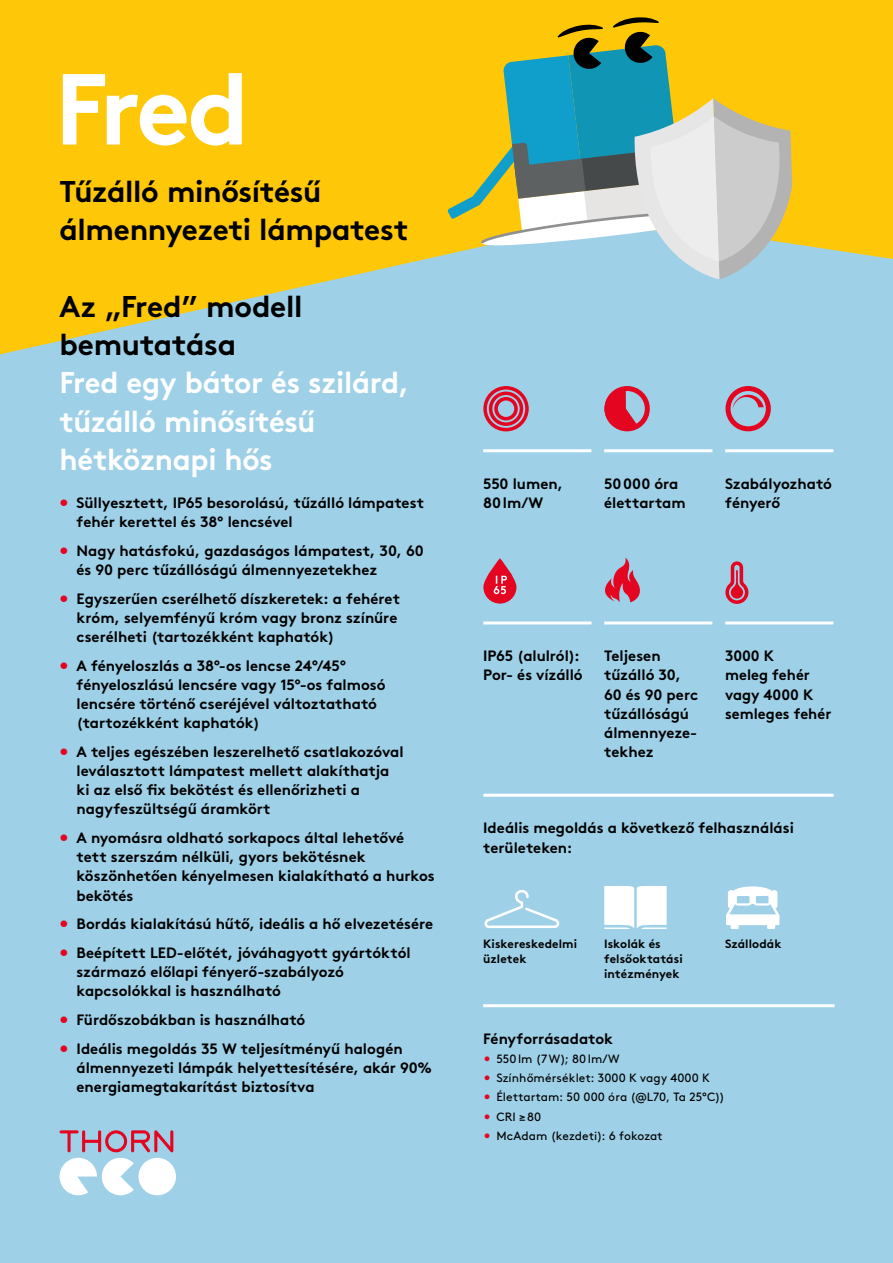
<style>
.page{position:relative;width:893px;height:1263px;background:#9ed0e7}
.page>*{position:absolute;margin:0;border:0;box-sizing:border-box;transform-origin:0 0}
.t1{font:700 100.65px "Brown";color:#fff}
.t2{font:700 30px/38.2px "Brown";letter-spacing:-.015em;color:#000}
.t3{font:700 30px/38.2px "Brown";letter-spacing:-.015em;color:#fff}
.t4{font:700 15px/19.2px "Brown";color:#000}
.t5{font:12px "Brown";letter-spacing:.01em;color:#000}
.t6{font:700 12px/14.9px "Brown";letter-spacing:.005em;color:#000}
.s1{color:#e40521}
</style>
<div class="page">
<svg style="left:0;top:0;width:893px;height:354px;fill:#fec708"></svg>
<hr style="left:483px;top:1004px;width:352px;height:3px;background:#fff">
<hr style="left:483px;top:794px;width:351px;height:3px;background:#fff">
<svg style="left:483px;top:386px;width:46px;height:45px"></svg>
<svg style="left:605px;top:387px;width:33px;height:43px"></svg>
<div style="left:604px;top:386px;width:46px;height:45px;border:5px solid #e40521;border-radius:50%"></div>
<svg style="left:733px;top:395px;width:31px;height:13px"></svg>
<div style="left:725px;top:386px;width:46px;height:45px;border:5px solid #e40521;border-radius:50%"></div>
<hr style="left:725px;top:449px;width:108px;height:3px;background:#fff">
<hr style="left:604px;top:449px;width:108px;height:3px;background:#fff">
<hr style="left:725px;top:621px;width:108px;height:3px;background:#fff">
<hr style="left:604px;top:621px;width:108px;height:3px;background:#fff">
<hr style="left:483px;top:449px;width:108px;height:3px;background:#fff">
<hr style="left:483px;top:621px;width:108px;height:3px;background:#fff">
<svg style="left:483px;top:558px;width:33px;height:46px"></svg>
<svg style="left:494px;top:576px;width:13px;height:18px"></svg>
<svg style="left:605px;top:557px;width:35px;height:45px"></svg>
<svg style="left:484px;top:890px;width:76px;height:38px"></svg>
<svg style="left:604px;top:886px;width:63px;height:43px;background:#f4f9fc"></svg>
<svg style="left:726px;top:886px;width:53px;height:43px"></svg>
<svg style="left:725px;top:561px;width:23px;height:43px"></svg>
<svg style="left:448px;top:17px;width:347px;height:262px;background:#b2bd84"></svg>
<div style="left:138px;top:1158px;width:38px;height:37px;background:#fff;border-radius:50%"></div>
<svg style="left:60px;top:1130px;width:113px;height:65px"></svg>
<h1 class="t1" style="left:55px;top:28px;width:196px">Fred</h1>
<h2 class="t2" style="left:60px;top:169px;width:350px">Tűzálló minősítésű álmennyezeti lámpatest</h2>
<h2 class="t2" style="left:60px;top:284px;width:244px">Az „Fred” modell bemutatása</h2>
<h2 class="t3" style="left:60px;top:361px;width:351px">Fred egy bátor és szilárd, tűzálló minősítésű hétköznapi hős</h2>
<p class="t4" style="left:77px;top:492px;width:349px;text-indent:-17px"><span class="s1">•</span> Süllyesztett, IP65 besorolású, tűzálló lámpatest fehér kerettel és 38° lencsével</p>
<p class="t4" style="left:77px;top:540px;width:349px;text-indent:-17px"><span class="s1">•</span> Nagy hatásfokú, gazdaságos lámpatest, 30, 60 és 90 perc tűzállóságú álmennyezetekhez</p>
<p class="t4" style="left:77px;top:587px;width:325px;text-indent:-17px"><span class="s1">•</span> Egyszerűen cserélhető díszkeretek: a fehéret króm, selyemfényű króm vagy bronz színűre cserélheti (tartozékként kaphatók)</p>
<p class="t4" style="left:77px;top:654px;width:310px;text-indent:-17px"><span class="s1">•</span> A fényeloszlás a 38°-os lencse 24°/45° fényeloszlású lencsére vagy 15°-os falmosó lencsére történő cseréjével változtatható (tartozékként kaphatók)</p>
<p class="t4" style="left:77px;top:740px;width:329px;text-indent:-17px"><span class="s1">•</span> A teljes egészében leszerelhető csatlakozóval leválasztott lámpatest mellett alakíthatja ki az első fix bekötést és ellenőrizheti a nagyfeszültségű áramkört</p>
<p class="t4" style="left:77px;top:827px;width:360px;text-indent:-17px"><span class="s1">•</span> A nyomásra oldható sorkapocs által lehetővé tett szerszám nélküli, gyors bekötésnek köszönhetően kényelmesen kialakítható a hurkos bekötés</p>
<p class="t4" style="left:60px;top:913px;width:375px"><span class="s1">•</span> Bordás kialakítású hűtő, ideális a hő elvezetésére</p>
<p class="t4" style="left:77px;top:941px;width:336px;text-indent:-17px"><span class="s1">•</span> Beépített LED-előtét, jóváhagyott gyártóktól származó előlapi fényerő-szabályozó kapcsolókkal is használható</p>
<p class="t4" style="left:60px;top:1008px;width:247px"><span class="s1">•</span> Fürdőszobákban is használható</p>
<p class="t4" style="left:77px;top:1037px;width:357px;text-indent:-17px"><span class="s1">•</span> Ideális megoldás 35 W teljesítményű halogén álmennyezeti lámpák helyettesítésére, akár 90% energiamegtakarítást biztosítva</p>
<p class="t4" style="left:483px;top:473px;width:81px">550 lumen,<br>80lm/W</p>
<p class="t4" style="left:604px;top:473px;width:83px">50000 óra élettartam</p>
<p class="t4" style="left:725px;top:473px;width:108px">Szabályozható fényerő</p>
<p class="t4" style="left:483px;top:645px;width:101px">IP65 (alulról):<br>Por- és vízálló</p>
<p class="t4" style="left:604px;top:645px;width:95px">Teljesen tűzálló 30,<br>60 és 90 perc tűzállóságú álmennyeze&shy;tekhez</p>
<p class="t4" style="left:725px;top:645px;width:108px">3000 K<br>meleg fehér vagy 4000 K semleges fehér</p>
<p class="t4" style="left:483px;top:817px;width:312px">Ideális megoldás a következő felhasználási területeken:</p>
<p class="t6" style="left:483px;top:935px;width:96px">Kiskereskedelmi</p>
<p class="t6" style="left:725px;top:935px;width:58px">Szállodák</p>
<p class="t6" style="left:483px;top:950px;width:45px">üzletek</p>
<p class="t6" style="left:604px;top:935px;width:80px">Iskolák és felsőoktatási intézmények</p>
<p class="t4" style="left:483px;top:1027px;width:131px">Fényforrásadatok</p>
<p class="t5" style="left:484px;top:1050px;width:137px"><span class="s1">•</span> 550lm (7W); 80lm/W</p>
<p class="t5" style="left:484px;top:1069px;width:228px"><span class="s1">•</span> Színhőmérséklet: 3000 K vagy 4000 K</p>
<p class="t5" style="left:484px;top:1088px;width:242px"><span class="s1">•</span> Élettartam: 50 000 óra (@L70, Ta 25°C))</p>
<p class="t5" style="left:484px;top:1107px;width:59px"><span class="s1">•</span> CRI ≥80</p>
<p class="t5" style="left:484px;top:1126px;width:180px"><span class="s1">•</span> McAdam (kezdeti): 6 fokozat</p>
</div>
